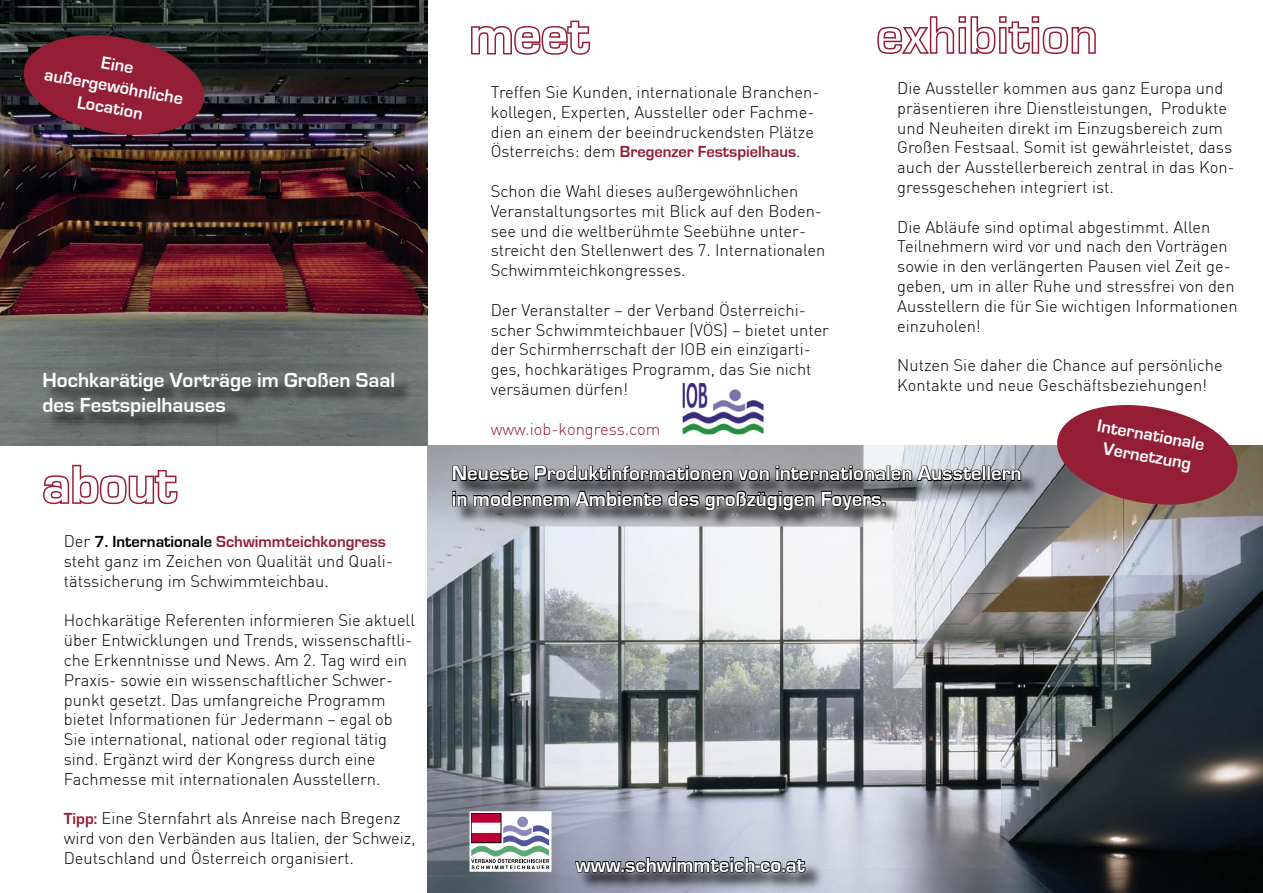
<style>
.page{position:relative;width:1263px;height:893px;background:#fff}
.page>*{position:absolute;margin:0;border:0;box-sizing:border-box;transform-origin:0 0}
.t1{font:700 54px "Eurostile";color:#fff}
.t2{font:700 21px "Eurostile";color:#fff}
.t3{font:700 18px "Eurostile";color:#fff}
.t4{font:300 16.5px/19.8px "DIN";color:#000}
.t5{font:300 16.5px "DIN";color:#941e35}
.s1{font-family:"Eurostile";font-weight:700}
.s2{font-family:"Eurostile";font-weight:700;color:#941e35}
</style>
<div class="page">
<img style="left:0;top:0;width:427px;height:445px">
<img style="left:427px;top:445px;width:836px;height:448px">
<svg style="left:16px;top:22px;width:196px;height:126px;background:#662434"></svg>
<div style="left:44px;top:374px;width:370px;height:61px;background:#000;opacity:.75"></div>
<div style="left:453px;top:466px;width:588px;height:65px;background:#000;opacity:.75"></div>
<div style="left:982px;top:466px;width:4px;height:15px;border:2px solid #000"></div>
<div style="left:987px;top:466px;width:3px;height:15px;border:2px solid #000"></div>
<svg style="left:990px;top:469px;width:32px;height:13px"></svg>
<svg style="left:452px;top:445px;width:530px;height:74px;background:#7a7c80"></svg>
<svg style="left:1049px;top:405px;width:196px;height:113px;background:#9b515c"></svg>
<svg style="left:471px;top:20px;width:120px;height:35px"></svg>
<svg style="left:877px;top:16px;width:219px;height:38px"></svg>
<svg style="left:43px;top:464px;width:135px;height:41px"></svg>
<div style="left:469px;top:811px;width:82px;height:61px;background:#fff"></div>
<div style="left:471px;top:813px;width:30px;height:10px;background:#ba0034"></div>
<div style="left:517px;top:817px;width:11px;height:10px;background:#8d89bb;border-radius:50%"></div>
<svg style="left:471px;top:825px;width:78px;height:44px"></svg>
<div style="left:577px;top:858px;width:248px;height:34px;background:#000;opacity:.75"></div>
<svg style="left:574px;top:848px;width:232px;height:38px;background:#747783"></svg>
<img style="left:682px;top:383px;width:82px;height:52px">
<p class="t3" style="left:103px;top:53px;width:34px;rotate:10deg">Eine</p>
<p class="t3" style="left:46px;top:64px;width:142px;rotate:10deg">außergewöhnliche</p>
<p class="t3" style="left:79px;top:92px;width:68px;rotate:10deg">Location</p>
<p class="t2" style="left:43px;top:368px;width:354px">Hochkarätige Vorträge im Großen Saal</p>
<p class="t2" style="left:43px;top:394px;width:185px">des Festspielhauses</p>
<p class="t1" style="left:43px;top:455px;width:135px">about</p>
<p class="t4" style="left:64px;top:531px;width:331px">Der <span class="s1">7. Internationale</span> <span class="s2">Schwimmteichkongress </span>steht ganz im Zeichen von Qualität und Quali&shy;tätssicherung im Schwimmteichbau.</p>
<p class="t4" style="left:64px;top:610px;width:353px">Hochkarätige Referenten informieren Sie aktuell über Entwicklungen und Trends, wissenschaftli&shy;che Erkenntnisse und News. Am 2. Tag wird ein Praxis- sowie ein wissenschaftlicher Schwer&shy;punkt gesetzt. Das umfangreiche Programm bietet Informationen für Jedermann – egal ob Sie international, national oder regional tätig sind. Ergänzt wird der Kongress durch eine Fachmesse mit internationalen Ausstellern.</p>
<p class="t4" style="left:64px;top:808px;width:353px"><span class="s2">Tipp:</span> Eine Sternfahrt als Anreise nach Bregenz wird von den Verbänden aus Italien, der Schweiz,<br>Deutschland und Österreich organisiert.</p>
<p class="t1" style="left:469px;top:6px;width:121px">meet</p>
<p class="t4" style="left:897px;top:78px;width:339px">Die Aussteller kommen aus ganz Europa und präsentieren ihre Dienstleistungen, Produkte und Neuheiten direkt im Einzugsbereich zum Großen Festsaal. Somit ist gewährleistet, dass auch der Ausstellerbereich zentral in das Kon&shy;gressgeschehen integriert ist.</p>
<p class="t4" style="left:897px;top:217px;width:342px">Die Abläufe sind optimal abgestimmt. Allen Teilnehmern wird vor und nach den Vorträgen sowie in den verlängerten Pausen viel Zeit ge&shy;geben, um in aller Ruhe und stressfrei von den Ausstellern die für Sie wichtigen Informationen einzuholen!</p>
<p class="t4" style="left:897px;top:355px;width:327px">Nutzen Sie daher die Chance auf persönliche<br>Kontakte und neue Geschäftsbeziehungen!</p>
<p class="t4" style="left:491px;top:82px;width:330px">Treffen Sie Kunden, internationale Branchen&shy;kollegen, Experten, Aussteller oder Fachme&shy;dien an einem der beeindruckendsten Plätze Österreichs: dem <span class="s2">Bregenzer Festspielhaus</span>.</p>
<p class="t4" style="left:491px;top:181px;width:336px">Schon die Wahl dieses außergewöhnlichen Veranstaltungsortes mit Blick auf den Boden&shy;see und die weltberühmte Seebühne unter&shy;streicht den Stellenwert des 7. Internationalen Schwimmteichkongresses.</p>
<p class="t4" style="left:491px;top:300px;width:340px">Der Veranstalter – der Verband Österreichi&shy;scher Schwimmteichbauer (VÖS) – bietet unter der Schirmherrschaft der IOB ein einzigarti&shy;ges, hochkarätiges Programm, das Sie nicht versäumen dürfen!</p>
<p class="t5" style="left:491px;top:418px;width:171px">www.iob-kongress.com</p>
<p class="t3" style="left:1099px;top:416px;width:110px;rotate:10deg">Internationale</p>
<p class="t3" style="left:1105px;top:439px;width:91px;rotate:10deg">Vernetzung</p>
<p class="t2" style="left:452px;top:462px;width:571px">Neueste Produktinformationen von internationalen Ausstellern</p>
<p class="t2" style="left:452px;top:487px;width:436px">in modernem Ambiente des großzügigen Foyers.</p>
<p class="t2" style="left:576px;top:853px;width:231px">www.schwimmteich-co.at</p>
</div>
